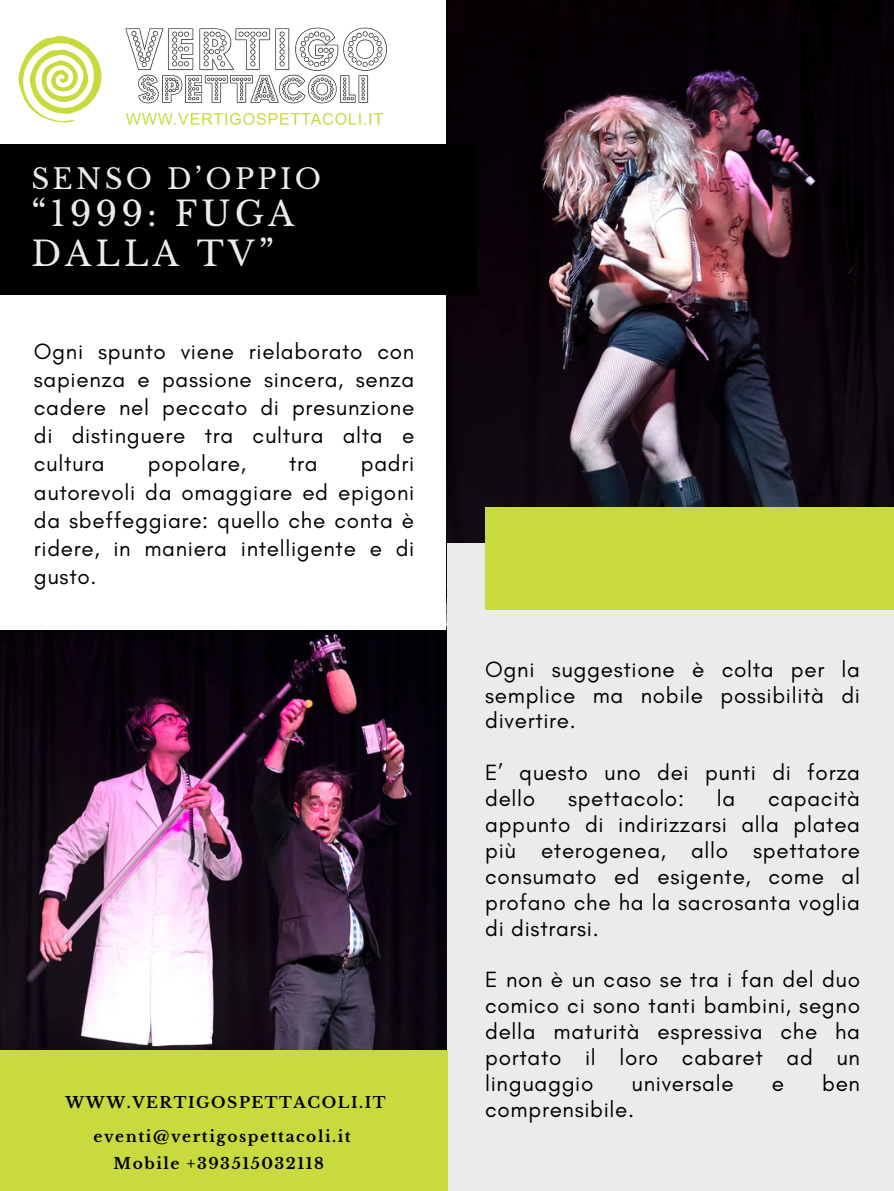
<style>
.page{position:relative;width:894px;height:1191px;background:#fff}
.page>*{position:absolute;margin:0;border:0;box-sizing:border-box;transform-origin:0 0}
.t1{font:33.9px/40.5px "Libre Baskerville";letter-spacing:.12em;color:#ecebec}
.t2{font:27.9px "Libre Baskerville";letter-spacing:.12em;color:#ecebec}
.t3{font:22.5px/25.8px "Glacial Indifference";letter-spacing:.03em;color:#000;text-align:justify}
.t4{font:700 15.45px/26.7px "Libre Baskerville";letter-spacing:.1em;color:#000;text-align:center}
</style>
<div class="page">
<img style="left:446px;top:0;width:447px;height:543px">
<div style="left:446px;top:543px;width:447px;height:647px;background:#ecebec"></div>
<img style="left:125px;top:27px;width:263px;height:98px">
<img style="left:18px;top:35px;width:84px;height:88px">
<div style="left:485px;top:508px;width:408px;height:102px;background:#c9da3e"></div>
<div style="left:0;top:144px;width:476px;height:151px;background:#000"></div>
<img style="left:0;top:630px;width:446px;height:420px">
<div style="left:0;top:1050px;width:447px;height:140px;background:#c9da3e"></div>
<p class="t2" style="left:31px;top:161px;width:291px">SENSO D’OPPIO</p>
<h1 class="t1" style="left:31px;top:193px;width:264px">“1999: FUGA<br>DALLA TV”</h1>
<p class="t3" style="left:34px;top:337px;width:382px;line-height:28.2px">Ogni spunto viene rielaborato con sapienza e passione sincera, senza cadere nel peccato di presunzione di distinguere tra cultura alta e cultura</p>
<p class="t3" style="left:34px;top:449px;width:382px;line-height:28.2px;text-indent:327px">padri autorevoli da omaggiare ed epigoni da sbeffeggiare: quello che conta è ridere, in maniera intelligente e di gusto.</p>
<p class="t3" style="left:148px;top:450px;width:99px">popolare,</p>
<p class="t3" style="left:289px;top:450px;width:30px">tra</p>
<p class="t4" style="left:65px;top:1089px;width:321px">WWW.VERTIGOSPETTACOLI.IT</p>
<p class="t4" style="left:93px;top:1123px;width:259px">eventi@vertigospettacoli.it<br>Mobile +393515032118</p>
<p class="t3" style="left:485px;top:655px;width:376px">Ogni suggestione è colta per la semplice ma nobile possibilità di divertire.</p>
<p class="t3" style="left:485px;top:759px;width:376px">E’ questo uno dei punti di forza dello</p>
<p class="t3" style="left:568px;top:785px;width:117px">spettacolo:</p>
<p class="t3" style="left:716px;top:785px;width:20px">la</p>
<p class="t3" style="left:485px;top:785px;width:376px;text-indent:283px">capacità appunto di indirizzarsi alla platea più eterogenea, allo spettatore consumato ed esigente, come al profano che ha la sacrosanta voglia di distrarsi.</p>
<p class="t3" style="left:485px;top:966px;width:376px">E non è un caso se tra i fan del duo comico ci sono tanti bambini, segno della maturità espressiva che ha portato il loro cabaret ad un linguaggio</p>
<p class="t3" style="left:631px;top:1069px;width:103px">universale</p>
<p class="t3" style="left:771px;top:1069px;width:14px">e</p>
<p class="t3" style="left:822px;top:1069px;width:39px">ben</p>
<p class="t3" style="left:485px;top:1095px;width:150px">comprensibile.</p>
</div>
